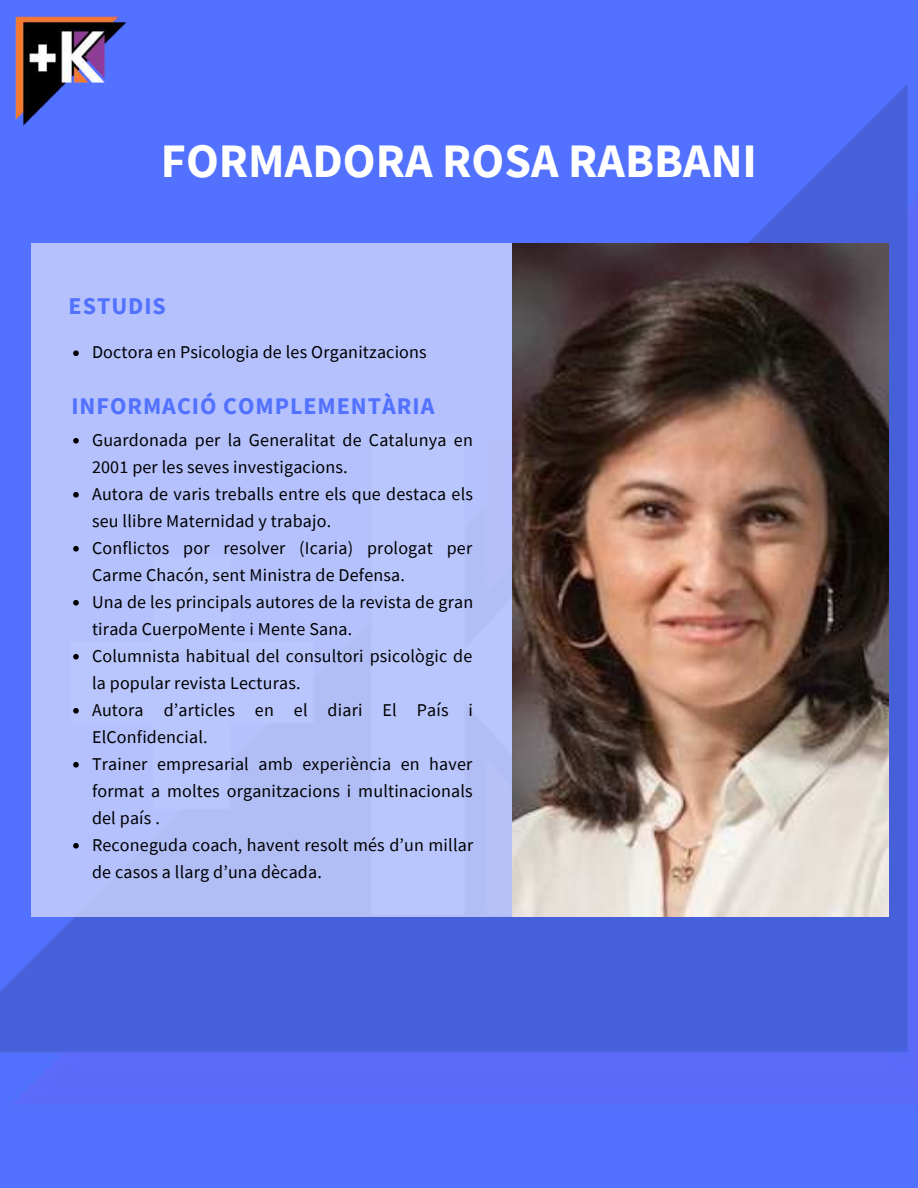
<style>
.page{position:relative;width:918px;height:1188px;background:#fff}
.page>*{position:absolute;margin:0;border:0;box-sizing:border-box;transform-origin:0 0}
.t1{font:700 48px "Source Sans Pro";color:#fff}
.t2{font:700 24px "Source Sans Pro";letter-spacing:.04em;color:#5271ff}
.t3{font:18px/27px "Source Sans Pro";letter-spacing:.01em;color:#000}
</style>
<div class="page">
<img style="left:0;top:0;width:918px;height:1188px">
<div style="left:31px;top:244px;width:814px;height:673px;background:#b4c1fd"></div>
<svg style="left:73px;top:438px;width:6px;height:6px"></svg>
<svg style="left:73px;top:492px;width:6px;height:6px"></svg>
<svg style="left:73px;top:546px;width:6px;height:6px"></svg>
<svg style="left:73px;top:600px;width:6px;height:6px"></svg>
<svg style="left:73px;top:654px;width:6px;height:6px"></svg>
<svg style="left:73px;top:708px;width:6px;height:6px"></svg>
<svg style="left:73px;top:762px;width:6px;height:6px"></svg>
<svg style="left:73px;top:843px;width:6px;height:6px"></svg>
<svg style="left:73px;top:350px;width:6px;height:6px"></svg>
<img style="left:513px;top:244px;width:375px;height:673px">
<img style="left:0;top:0;width:148px;height:147px">
<h1 class="t1" style="left:161px;top:130px;width:598px">FORMADORA ROSA RABBANI</h1>
<h2 class="t2" style="left:69px;top:291px;width:99px">ESTUDIS</h2>
<p class="t3" style="left:92px;top:338px;width:336px">Doctora en Psicologia de les Organitzacions</p>
<h2 class="t2" style="left:71px;top:390px;width:365px">INFORMACIÓ COMPLEMENTÀRIA</h2>
<p class="t3" style="left:92px;top:426px;width:383px">Guardonada per la Generalitat de Catalunya en 2001 per les seves investigacions.<br>Autora de varis treballs entre els que destaca els seu llibre Maternidad y trabajo.<br>Conflictos por resolver (Icaria) prologat per Carme Chacón, sent Ministra de Defensa.<br>Una de les principals autores de la revista de gran tirada CuerpoMente i Mente Sana.<br>Columnista habitual del consultori psicològic de la popular revista Lecturas.<br>Autora d’articles en el diari El País i ElConfidencial.<br>Trainer empresarial amb experiència en haver format a moltes organitzacions i multinacionals del país .<br>Reconeguda coach, havent resolt més d’un millar de casos a llarg d’una dècada.</p>
</div>
